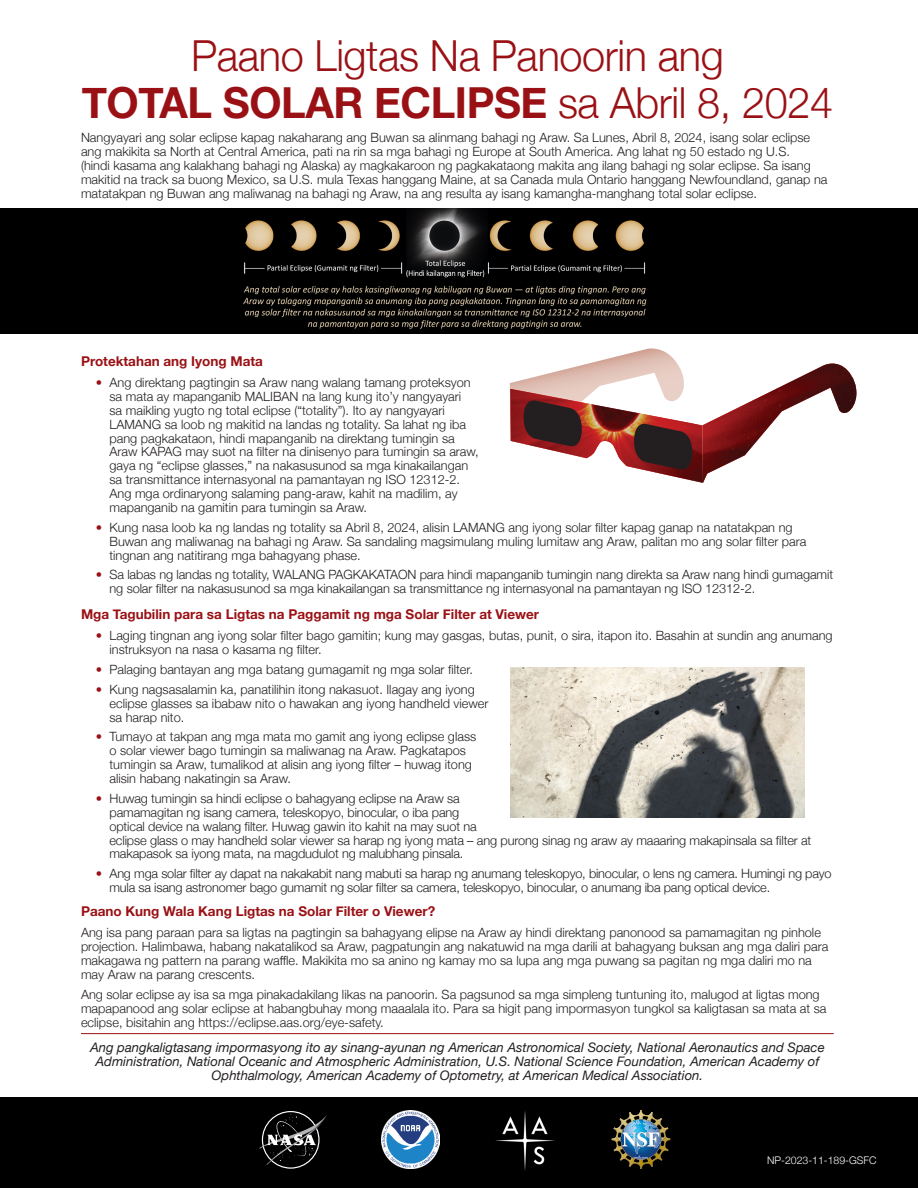
<style>
.page{position:relative;width:918px;height:1188px;background:#fff}
.page>*{position:absolute;margin:0;border:0;box-sizing:border-box;transform-origin:0 0}
.t1{font:300 42.75px/46.5px "Helvetica Neue";letter-spacing:-.01em;color:#9a1115;text-align:center}
.t2{font:700 13.5px "Helvetica Neue";color:#9a1115}
.t3{font:italic 13.05px/14.2px "Helvetica Neue";color:#231f20;text-align:center}
.t4{font:300 12.75px/13.8px "Helvetica Neue";color:#231f20}
.t5{font:300 10.5px "Helvetica Neue";color:#fff}
.s1{font-weight:700}
.s2{color:#9a1115}
</style>
<div class="page">
<div style="left:0;top:208px;width:918px;height:126px;background:#010000"></div>
<img style="left:243px;top:208px;width:404px;height:121px">
<svg style="left:510px;top:349px;width:347px;height:134px"></svg>
<div style="left:0;top:1097px;width:918px;height:91px;background:#010000"></div>
<svg style="left:259px;top:1114px;width:68px;height:51px"></svg>
<img style="left:381px;top:1111px;width:58px;height:58px">
<img style="left:495px;top:1111px;width:60px;height:59px">
<img style="left:612px;top:1110px;width:58px;height:59px">
<img style="left:511px;top:667px;width:294px;height:151px">
<hr style="left:81px;top:1033px;width:753px;height:1px;background:#9a1115">
<h1 class="t1" style="left:82px;top:30px;width:753px">Paano Ligtas Na Panoorin ang<br><span class="s1">TOTAL SOLAR ECLIPSE</span> sa Abril 8, 2024</h1>
<p class="t4" style="left:81px;top:130px;width:748px">Nangyayari ang solar eclipse kapag nakaharang ang Buwan sa alinmang bahagi ng Araw. Sa Lunes, Abril 8, 2024, isang solar eclipse ang makikita sa North at Central America, pati na rin sa mga bahagi ng Europe at South America. Ang lahat ng 50 estado ng U.S.<br>(hindi kasama ang kalakhang bahagi ng Alaska) ay magkakaroon ng pagkakataong makita ang ilang bahagi ng solar eclipse. Sa isang makitid na track sa buong Mexico, sa U.S. mula Texas hanggang Maine, at sa Canada mula Ontario hanggang Newfoundland, ganap na matatakpan ng Buwan ang maliwanag na bahagi ng Araw, na ang resulta ay isang kamangha-manghang total solar eclipse.</p>
<h2 class="t2" style="left:81px;top:350px;width:184px">Protektahan ang Iyong Mata</h2>
<p class="t4" style="left:109px;top:375px;width:371px;text-indent:-14px"><span class="s2">•</span> Ang direktang pagtingin sa Araw nang walang tamang proteksyon sa mata ay mapanganib MALIBAN na lang kung ito’y nangyayari<br>sa maikling yugto ng total eclipse (“totality”). Ito ay nangyayari LAMANG sa loob ng makitid na landas ng totality. Sa lahat ng iba pang pagkakataon, hindi mapanganib na direktang tumingin sa Araw KAPAG may suot na filter na dinisenyo para tumingin sa araw, gaya ng “eclipse glasses,” na nakasusunod sa mga kinakailangan sa transmittance internasyonal na pamantayan ng ISO 12312-2.<br>Ang mga ordinaryong salaming pang-araw, kahit na madilim, ay mapanganib na gamitin para tumingin sa Araw.</p>
<p class="t4" style="left:109px;top:519px;width:698px;text-indent:-14px"><span class="s2">•</span> Kung nasa loob ka ng landas ng totality sa Abril 8, 2024, alisin LAMANG ang iyong solar filter kapag ganap na natatakpan ng<br>Buwan ang maliwanag na bahagi ng Araw. Sa sandaling magsimulang muling lumitaw ang Araw, palitan mo ang solar filter para tingnan ang natitirang mga bahagyang phase.</p>
<p class="t4" style="left:109px;top:567px;width:725px;text-indent:-14px"><span class="s2">•</span> Sa labas ng landas ng totality, WALANG PAGKAKATAON para hindi mapanganib tumingin nang direkta sa Araw nang hindi gumagamit ng solar filter na nakasusunod sa mga kinakailangan sa transmittance ng internasyonal na pamantayan ng ISO 12312-2.</p>
<h2 class="t2" style="left:81px;top:603px;width:460px">Mga Tagubilin para sa Ligtas na Paggamit ng mga Solar Filter at Viewer</h2>
<p class="t4" style="left:109px;top:628px;width:725px;text-indent:-14px"><span class="s2">•</span> Laging tingnan ang iyong solar filter bago gamitin; kung may gasgas, butas, punit, o sira, itapon ito. Basahin at sundin ang anumang instruksyon na nasa o kasama ng filter.</p>
<p class="t4" style="left:96px;top:662px;width:379px"><span class="s2">•</span> Palaging bantayan ang mga batang gumagamit ng mga solar filter.</p>
<p class="t4" style="left:109px;top:681px;width:381px;text-indent:-14px"><span class="s2">•</span> Kung nagsasalamin ka, panatilihin itong nakasuot. Ilagay ang iyong eclipse glasses sa ibabaw nito o hawakan ang iyong handheld viewer sa harap nito.</p>
<p class="t4" style="left:109px;top:729px;width:368px;text-indent:-14px"><span class="s2">•</span> Tumayo at takpan ang mga mata mo gamit ang iyong eclipse glass o solar viewer bago tumingin sa maliwanag na Araw. Pagkatapos tumingin sa Araw, tumalikod at alisin ang iyong filter – huwag itong alisin habang nakatingin sa Araw.</p>
<p class="t4" style="left:109px;top:791px;width:703px;text-indent:-14px"><span class="s2">•</span> Huwag tumingin sa hindi eclipse o bahagyang eclipse na Araw sa<br>pamamagitan ng isang camera, teleskopyo, binocular, o iba pang<br>optical device na walang filter. Huwag gawin ito kahit na may suot na<br>eclipse glass o may handheld solar viewer sa harap ng iyong mata – ang purong sinag ng araw ay maaaring makapinsala sa filter at makapasok sa iyong mata, na magdudulot ng malubhang pinsala.</p>
<p class="t4" style="left:109px;top:866px;width:724px;text-indent:-14px"><span class="s2">•</span> Ang mga solar filter ay dapat na nakakabit nang mabuti sa harap ng anumang teleskopyo, binocular, o lens ng camera. Humingi ng payo mula sa isang astronomer bago gumamit ng solar filter sa camera, teleskopyo, binocular, o anumang iba pang optical device.</p>
<h2 class="t2" style="left:81px;top:901px;width:356px">Paano Kung Wala Kang Ligtas na Solar Filter o Viewer?</h2>
<p class="t4" style="left:81px;top:925px;width:749px">Ang isa pang paraan para sa ligtas na pagtingin sa bahagyang elipse na Araw ay hindi direktang panonood sa pamamagitan ng pinhole projection. Halimbawa, habang nakatalikod sa Araw, pagpatungin ang nakatuwid na mga darili at bahagyang buksan ang mga daliri para makagawa ng pattern na parang waffle. Makikita mo sa anino ng kamay mo sa lupa ang mga puwang sa pagitan ng mga daliri mo na may Araw na parang crescents.</p>
<p class="t4" style="left:81px;top:986px;width:747px">Ang solar eclipse ay isa sa mga pinakadakilang likas na panoorin. Sa pagsunod sa mga simpleng tuntuning ito, malugod at ligtas mong mapapanood ang solar eclipse at habangbuhay mong maaalala ito. Para sa higit pang impormasyon tungkol sa kaligtasan sa mata at sa eclipse, bisitahin ang https://eclipse.aas.org/eye-safety.</p>
<p class="t3" style="left:90px;top:1041px;width:736px">Ang pangkaligtasang impormasyong ito ay sinang-ayunan ng American Astronomical Society, National Aeronautics and Space<br>Administration, National Oceanic and Atmospheric Administration, U.S. National Science Foundation, American Academy of<br>Ophthalmology, American Academy of Optometry, at American Medical Association.</p>
<p class="t5" style="left:767px;top:1151px;width:111px">NP-2023-11-189-GSFC</p>
</div>
